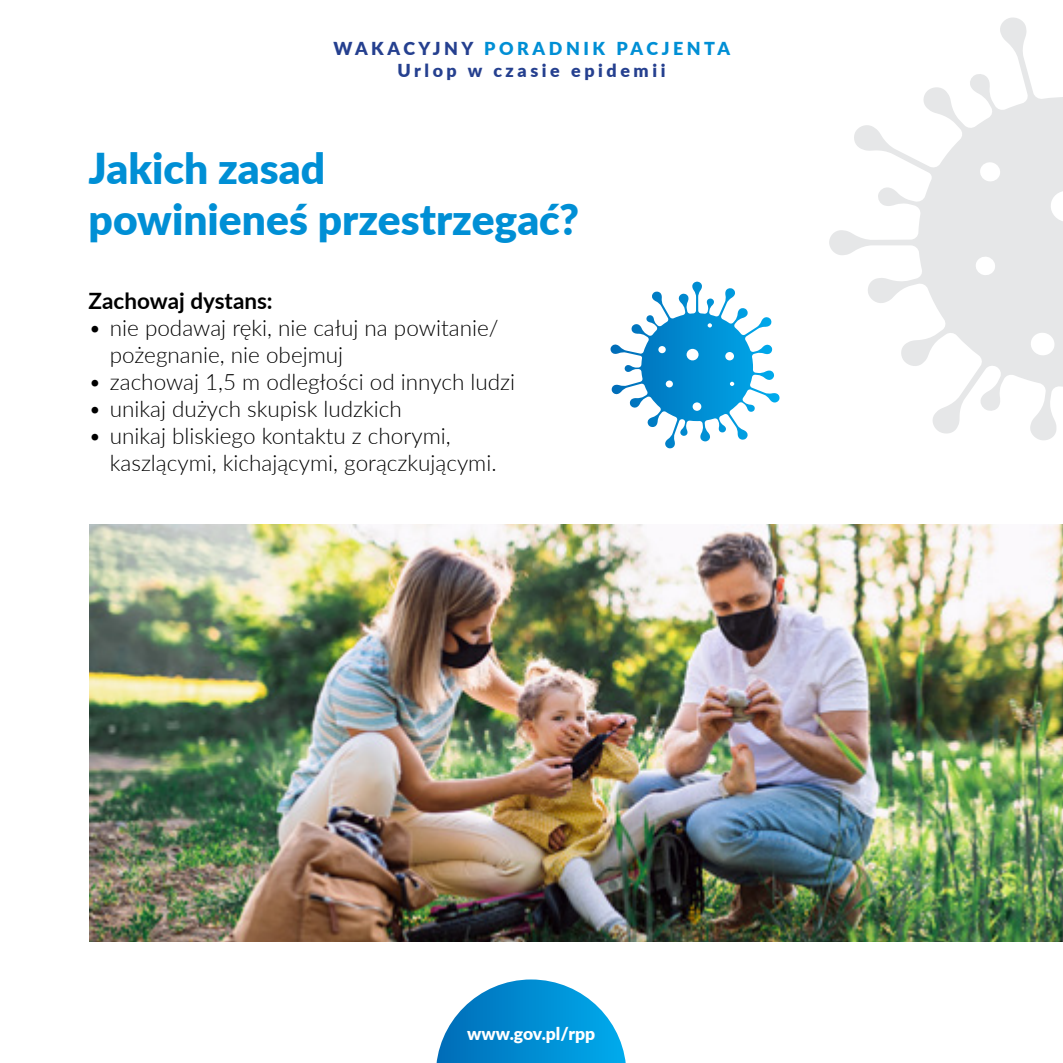
<style>
.page{position:relative;width:1063px;height:1063px;background:#fff}
.page>*{position:absolute;margin:0;border:0;box-sizing:border-box;transform-origin:0 0}
.t1{font:900 42.5px/51px "Lato";color:#008fd5}
.t2{font:300 22.5px/27px "Lato";color:#000}
.t3{font:700 22.5px "Lato";color:#000}
.t4{font:900 18px/21.5px "Lato";letter-spacing:.2em;color:#25408f;text-align:center}
.t5{font:900 17.5px "Lato";color:#fff}
.s1{color:#008fd5}
</style>
<div class="page">
<svg style="left:436px;top:979px;width:190px;height:84px"></svg>
<img style="left:90px;top:525px;width:973px;height:416px">
<svg style="left:829px;top:17px;width:234px;height:423px"></svg>
<svg style="left:610px;top:286px;width:86px;height:129px"></svg>
<p class="t4" style="left:333px;top:37px;width:398px">WAKACYJNY <span class="s1">PORADNIK PACJENTA<br></span>Urlop w czasie epidemii</p>
<h1 class="t1" style="left:89px;top:141px;width:492px">Jakich zasad<br>powinieneś przestrzegać?</h1>
<p class="t3" style="left:89px;top:284px;width:186px">Zachowaj dystans:</p>
<p class="t2" style="left:110px;top:313px;width:390px;text-indent:-21px">• nie podawaj ręki, nie całuj na powitanie/ pożegnanie, nie obejmuj</p>
<p class="t2" style="left:89px;top:367px;width:428px">• zachowaj 1,5 m odległości od innych ludzi</p>
<p class="t2" style="left:89px;top:394px;width:315px">• unikaj dużych skupisk ludzkich</p>
<p class="t2" style="left:110px;top:421px;width:388px;text-indent:-21px">• unikaj bliskiego kontaktu z chorymi, kaszlącymi, kichającymi, gorączkującymi.</p>
<p class="t5" style="left:467px;top:1020px;width:130px">www.gov.pl/rpp</p>
</div>
